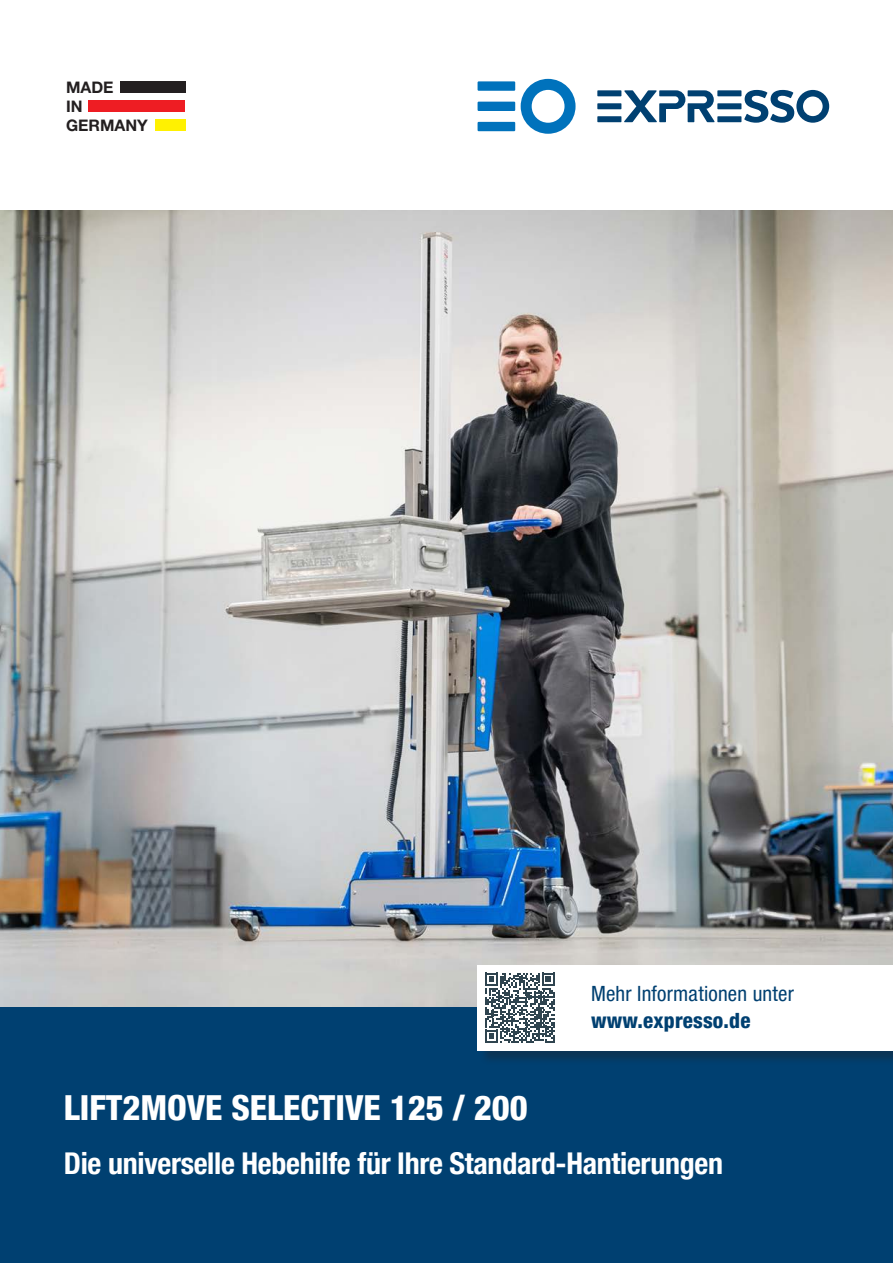
<style>
.page{position:relative;width:893px;height:1263px;background:#fff}
.page>*{position:absolute;margin:0;border:0;box-sizing:border-box;transform-origin:0 0}
.t1{font:800 condensed 34.5px "Helvetica Neue LT Pro";color:#fff}
.t2{font:700 condensed 30px "Helvetica Neue LT Pro";letter-spacing:-.01em;color:#fff}
.t3{font:condensed 21px "Helvetica Neue LT Pro";letter-spacing:.01em;color:#004071}
.t4{font:800 condensed 21px "Helvetica Neue LT Pro";letter-spacing:.01em;color:#004071}
.t5{font:700 15.9px/19.2px "Helvetica Neue LT Pro";color:#231f20}
</style>
<div class="page">
<img style="left:0;top:211px;width:893px;height:797px">
<div style="left:0;top:1008px;width:893px;height:255px;background:#004071"></div>
<div style="left:479px;top:967px;width:414px;height:99px;background:#231f20;opacity:.35"></div>
<div style="left:477px;top:965px;width:416px;height:85px;background:#fff"></div>
<svg style="left:485px;top:973px;width:70px;height:70px"></svg>
<div style="left:155px;top:119px;width:30px;height:12px;background:#fff101"></div>
<div style="left:89px;top:100px;width:96px;height:12px;background:#ee1d23"></div>
<div style="left:120px;top:81px;width:65px;height:11px;background:#231f20"></div>
<svg style="left:597px;top:90px;width:232px;height:33px"></svg>
<svg style="left:478px;top:79px;width:98px;height:55px"></svg>
<p class="t5" style="left:66px;top:77px;width:83px">MADE<br>IN<br>GERMANY</p>
<p class="t3" style="left:591px;top:981px;width:204px">Mehr Informationen unter</p>
<p class="t4" style="left:591px;top:1007px;width:161px">www.expresso.de</p>
<p class="t1" style="left:64px;top:1087px;width:465px">LIFT2MOVE SELECTIVE 125 / 200</p>
<p class="t2" style="left:64px;top:1145px;width:661px">Die universelle Hebehilfe für Ihre Standard-Hantierungen</p>
</div>
